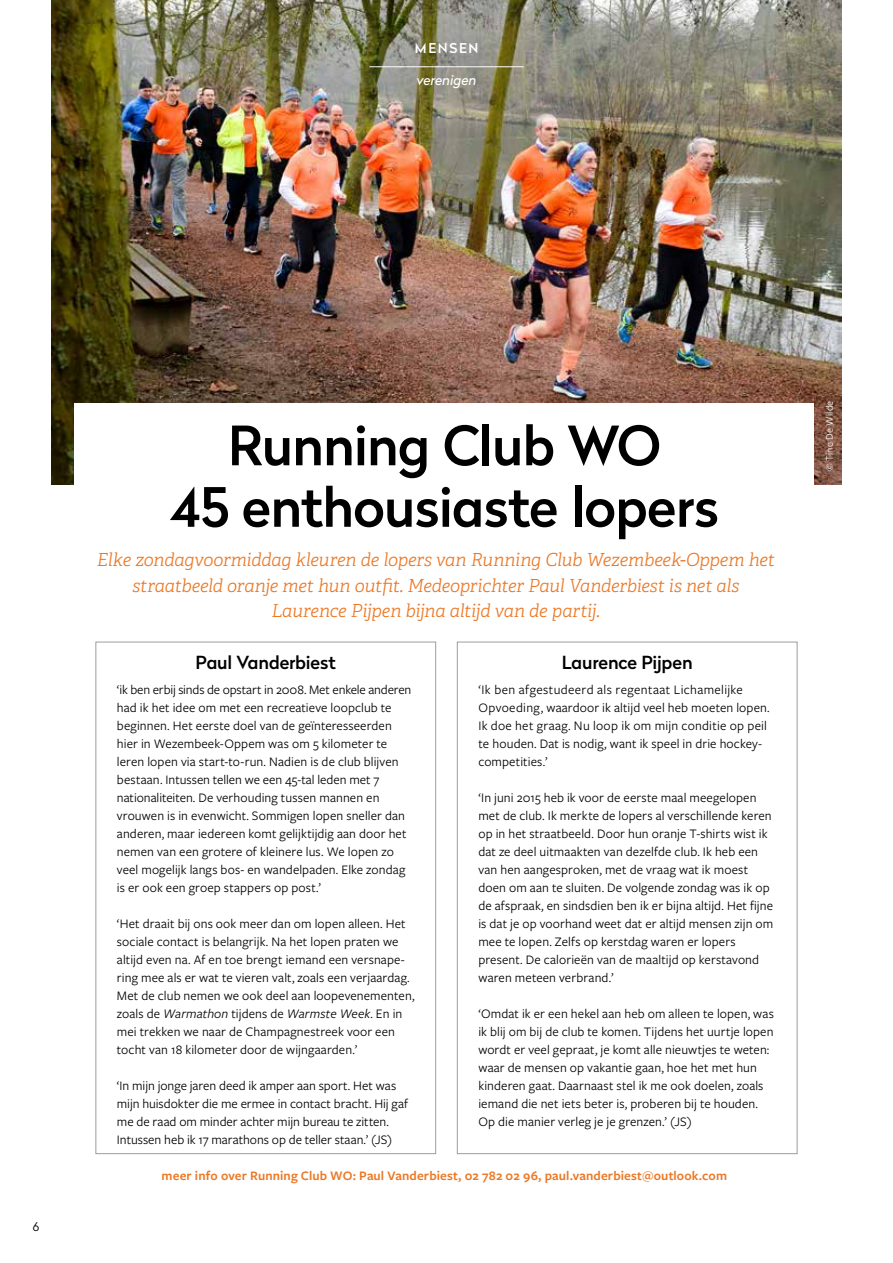
<style>
.page{position:relative;width:893px;height:1263px;background:#fff}
.page>*{position:absolute;margin:0;border:0;box-sizing:border-box;transform-origin:0 0}
.t1{font:500 54px/61.5px "Radikal";letter-spacing:-.015em;color:#000;text-align:center}
.t2{font:italic 300 18px/25.5px "Adelle";letter-spacing:-.015em;color:#eb7825;text-align:center}
.t3{font:500 18px "Radikal";letter-spacing:-.01em;color:#000}
.t4{font:13.5px/18px "Freight Sans Pro";letter-spacing:.01em;color:#000}
.t5{font:600 13.5px "Freight Sans Pro";letter-spacing:.01em;color:#eb7825}
.t6{font:italic 13.5px "Radikal";color:#fff}
.t7{font:500 13.5px "Radikal";letter-spacing:.12em;color:#fff}
.t8{font:300 12px "Radikal";color:#000}
.t9{font:10.5px "Freight Sans Pro";letter-spacing:.015em;color:#fff}
.s1{font-style:italic}
</style>
<div class="page">
<img style="left:51px;top:0;width:791px;height:484px">
<hr style="left:369px;top:66px;width:154px;height:1px;background:#fff">
<div style="left:74px;top:403px;width:740px;height:134px;background:#fff"></div>
<p class="t7" style="left:415px;top:38px;width:65px">MENSEN</p>
<p class="t6" style="left:416px;top:71px;width:62px">verenigen</p>
<p class="t8" style="left:33px;top:1218px;width:8px">6</p>
<h1 class="t1" style="left:170px;top:414px;width:551px">Running Club WO<br>45 enthousiaste lopers</h1>
<h2 class="t2" style="left:97px;top:547px;width:680px">Elke zondagvoormiddag kleuren de lopers van Running Club Wezembeek-Oppem het straatbeeld oranje met hun outfit. Medeoprichter Paul Vanderbiest is net als<br>Laurence Pijpen bijna altijd van de partij.</h2>
<h2 class="t3" style="left:196px;top:650px;width:142px">Paul Vanderbiest</h2>
<h2 class="t3" style="left:562px;top:650px;width:132px">Laurence Pijpen</h2>
<p class="t4" style="left:117px;top:680px;width:296px">‘ik ben erbij sinds de opstart in 2008. Met enkele anderen had ik het idee om met een recreatieve loopclub te beginnen. Het eerste doel van de geïnteresseerden hier in Wezembeek-Oppem was om 5 kilometer te leren lopen via start-to-run. Nadien is de club blijven bestaan. Intussen tellen we een 45-tal leden met 7 nationaliteiten. De verhouding tussen mannen en vrouwen is in evenwicht. Sommigen lopen sneller dan anderen, maar iedereen komt gelijktijdig aan door het nemen van een grotere of kleinere lus. We lopen zo veel mogelijk langs bos- en wandelpaden. Elke zondag is er ook een groep stappers op post.’</p>
<p class="t4" style="left:117px;top:914px;width:299px">‘Het draait bij ons ook meer dan om lopen alleen. Het sociale contact is belangrijk. Na het lopen praten we altijd even na. Af en toe brengt iemand een versnape&shy;ring mee als er wat te vieren valt, zoals een verjaardag.<br>Met de club nemen we ook deel aan loopevenementen, zoals de <span class="s1">Warmathon</span> tijdens de <span class="s1">Warmste Week</span>. En in mei trekken we naar de Champagnestreek voor een tocht van 18 kilometer door de wijngaarden.’</p>
<p class="t4" style="left:117px;top:1076px;width:293px">‘In mijn jonge jaren deed ik amper aan sport. Het was mijn huisdokter die me ermee in contact bracht. Hij gaf me de raad om minder achter mijn bureau te zitten.<br>Intussen heb ik 17 marathons op de teller staan.’ (JS)</p>
<p class="t4" style="left:478px;top:680px;width:293px">‘Ik ben afgestudeerd als regentaat Lichamelijke Opvoeding, waardoor ik altijd veel heb moeten lopen.<br>Ik doe het graag. Nu loop ik om mijn conditie op peil te houden. Dat is nodig, want ik speel in drie hockey&shy;competities.’</p>
<p class="t4" style="left:478px;top:788px;width:296px">‘In juni 2015 heb ik voor de eerste maal meegelopen met de club. Ik merkte de lopers al verschillende keren op in het straatbeeld. Door hun oranje T-shirts wist ik dat ze deel uitmaakten van dezelfde club. Ik heb een van hen aangesproken, met de vraag wat ik moest doen om aan te sluiten. De volgende zondag was ik op de afspraak, en sindsdien ben ik er bijna altijd. Het fijne is dat je op voorhand weet dat er altijd mensen zijn om mee te lopen. Zelfs op kerstdag waren er lopers present. De calorieën van de maaltijd op kerstavond waren meteen verbrand.’</p>
<p class="t4" style="left:478px;top:1004px;width:297px">‘Omdat ik er een hekel aan heb om alleen te lopen, was ik blij om bij de club te komen. Tijdens het uurtje lopen wordt er veel gepraat, je komt alle nieuwtjes te weten: waar de mensen op vakantie gaan, hoe het met hun kinderen gaat. Daarnaast stel ik me ook doelen, zoals iemand die net iets beter is, proberen bij te houden.<br>Op die manier verleg je je grenzen.’ (JS)</p>
<p class="t5" style="left:162px;top:1166px;width:567px">meer info over Running Club WO: Paul Vanderbiest, 02 782 02 96, paul.vanderbiest@outlook.com</p>
<p class="t9" style="left:822px;top:471px;width:72px;rotate:-90deg">© Tine De Wilde</p>
</div>
